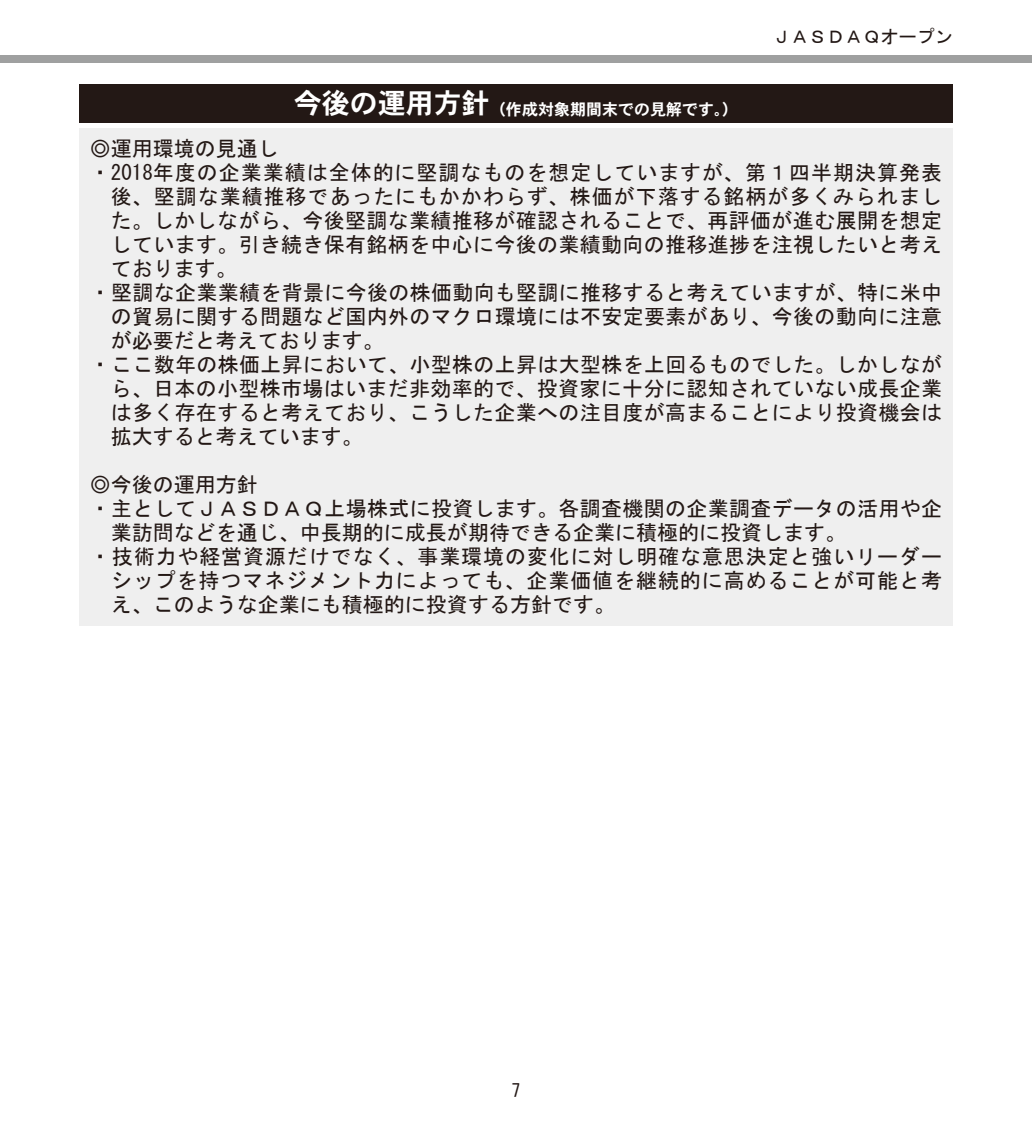
<style>
.page{position:relative;width:1032px;height:1134px;background:#fff}
.page>*{position:absolute;margin:0;border:0;box-sizing:border-box;transform-origin:0 0}
.t1{font:21px "MS Gothic";letter-spacing:.015em;color:#231815}
.t2{font:21px "MS Gothic";letter-spacing:.045em;color:#231815}
.t3{font:21px "MS Gothic";letter-spacing:.04em;color:#231815}
.t4{font:18px "MS Gothic";color:#231815}
.t5{font:16px "DFHS Gothic W7 WIN RKSJ H";color:#fff}
.s1{font-size:28px}
</style>
<div class="page">
<div style="left:0;top:56px;width:1032px;height:7px;background:#9fa0a0"></div>
<div style="left:79px;top:84px;width:873px;height:38px;background:#231815"></div>
<div style="left:79px;top:128px;width:873px;height:497px;background:#efefef"></div>
<p class="t5" style="left:294px;top:101px;width:446px"><span class="s1">今後の運用方針</span>（作成対象期間末での見解です。）</p>
<p class="t4" style="left:773px;top:27px;width:181px">ＪＡＳＤＡＱオープン</p>
<p class="t1" style="left:90px;top:138px;width:190px">◎運用環境の見通し</p>
<p class="t2" style="left:90px;top:162px;width:853px">・2018年度の企業業績は全体的に堅調なものを想定していますが、第１四半期決算発表</p>
<p class="t2" style="left:111px;top:186px;width:833px">後、堅調な業績推移であったにもかかわらず、株価が下落する銘柄が多くみられまし</p>
<p class="t1" style="left:111px;top:210px;width:832px">た。しかしながら、今後堅調な業績推移が確認されることで、再評価が進む展開を想定</p>
<p class="t1" style="left:111px;top:234px;width:832px">しています。引き続き保有銘柄を中心に今後の業績動向の推移進捗を注視したいと考え</p>
<p class="t1" style="left:111px;top:258px;width:127px">ております。</p>
<p class="t1" style="left:90px;top:282px;width:853px">・堅調な企業業績を背景に今後の株価動向も堅調に推移すると考えていますが、特に米中</p>
<p class="t1" style="left:111px;top:306px;width:832px">の貿易に関する問題など国内外のマクロ環境には不安定要素があり、今後の動向に注意</p>
<p class="t1" style="left:111px;top:330px;width:274px">が必要だと考えております。</p>
<p class="t1" style="left:90px;top:354px;width:853px">・ここ数年の株価上昇において、小型株の上昇は大型株を上回るものでした。しかしなが</p>
<p class="t1" style="left:111px;top:378px;width:832px">ら、日本の小型株市場はいまだ非効率的で、投資家に十分に認知されていない成長企業</p>
<p class="t1" style="left:111px;top:402px;width:832px">は多く存在すると考えており、こうした企業への注目度が高まることにより投資機会は</p>
<p class="t1" style="left:111px;top:426px;width:253px">拡大すると考えています。</p>
<p class="t1" style="left:90px;top:474px;width:169px">◎今後の運用方針</p>
<p class="t1" style="left:90px;top:498px;width:853px">・主としてＪＡＳＤＡＱ上場株式に投資します。各調査機関の企業調査データの活用や企</p>
<p class="t1" style="left:111px;top:522px;width:736px">業訪問などを通じ、中長期的に成長が期待できる企業に積極的に投資します。</p>
<p class="t3" style="left:90px;top:546px;width:853px">・技術力や経営資源だけでなく、事業環境の変化に対し明確な意思決定と強いリーダー</p>
<p class="t2" style="left:111px;top:570px;width:832px">シップを持つマネジメント力によっても、企業価値を継続的に高めることが可能と考</p>
<p class="t1" style="left:111px;top:594px;width:505px">え、このような企業にも積極的に投資する方針です。</p>
<p class="t4" style="left:511px;top:1081px;width:11px">7</p>
</div>
